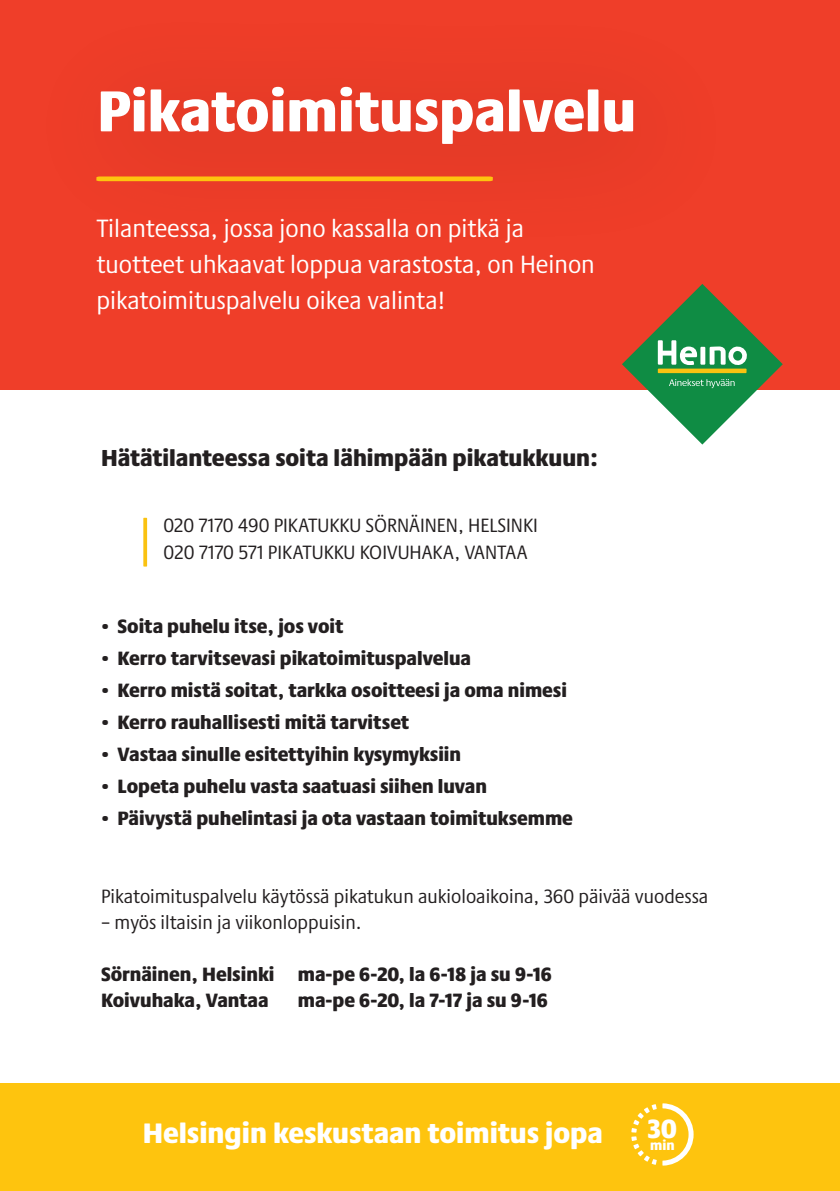
<style>
.page{position:relative;width:840px;height:1191px;background:#fff}
.page>*{position:absolute;margin:0;border:0;box-sizing:border-box;transform-origin:0 0}
.t1{font:900 condensed 59.8px "Praxis Next";color:#fff}
.t2{font:900 condensed 29.2px "Praxis Next";color:#fff}
.t3{font:900 condensed 27.2px "Praxis Next";color:#fff}
.t4{font:condensed 26px/36px "Praxis Next";color:#fff}
.t5{font:900 condensed 24px "Praxis Next";color:#231f20}
.t6{font:900 condensed 20px/26px "Praxis Next";color:#231f20}
.t7{font:condensed 20px/27.4px "Praxis Next";color:#231f20}
.t8{font:900 condensed 14.2px "Praxis Next";color:#fff}
</style>
<div class="page">
<div style="left:0;top:0;width:839px;height:389px;background:#ef3e29"></div>
<div style="left:0;top:1083px;width:839px;height:108px;background:#fec40e"></div>
<svg style="left:621px;top:284px;width:161px;height:160px"></svg>
<div style="left:700px;top:347px;width:5px;height:18px;background:#fff"></div>
<svg style="left:96px;top:176px;width:396px;height:5px;background:#fbb610"></svg>
<svg style="left:662px;top:1103px;width:31px;height:62px"></svg>
<svg style="left:631px;top:1104px;width:25px;height:60px"></svg>
<svg style="left:143px;top:518px;width:4px;height:48px"></svg>
<h1 class="t1" style="left:97px;top:62px;width:540px">Pikatoimituspalvelu</h1>
<h3 class="t4" style="left:96px;top:209px;width:499px">Tilanteessa, jossa jono kassalla on pitkä ja tuotteet uhkaavat loppua varastosta, on Heinon pikatoimituspalvelu oikea valinta!</h3>
<p class="t5" style="left:101px;top:438px;width:498px">Hätätilanteessa soita lähimpään pikatukkuun:</p>
<p class="t7" style="left:163px;top:511px;width:376px">020 7170 490 PIKATUKKU SÖRNÄINEN, HELSINKI<br>020 7170 571 PIKATUKKU KOIVUHAKA, VANTAA</p>
<p class="t6" style="left:101px;top:611px;width:244px">• Soita puhelu itse, jos voit</p>
<p class="t6" style="left:101px;top:643px;width:371px">• Kerro tarvitsevasi pikatoimituspalvelua</p>
<p class="t6" style="left:101px;top:675px;width:467px">• Kerro mistä soitat, tarkka osoitteesi ja oma nimesi</p>
<p class="t6" style="left:101px;top:707px;width:309px">• Kerro rauhallisesti mitä tarvitset</p>
<p class="t6" style="left:101px;top:739px;width:361px">• Vastaa sinulle esitettyihin kysymyksiin</p>
<p class="t6" style="left:101px;top:771px;width:387px">• Lopeta puhelu vasta saatuasi siihen luvan</p>
<p class="t6" style="left:101px;top:803px;width:473px">• Päivystä puhelintasi ja ota vastaan toimituksemme</p>
<p class="t7" style="left:101px;top:881px;width:608px">Pikatoimituspalvelu käytössä pikatukun aukioloaikoina, 360 päivää vuodessa</p>
<p class="t7" style="left:101px;top:907px;width:262px">– myös iltaisin ja viikonloppuisin.</p>
<p class="t6" style="left:101px;top:959px;width:452px">Sörnäinen, Helsinki ma-pe 6-20, la 6-18 ja su 9-16<br>Koivuhaka, Vantaa</p>
<p class="t6" style="left:298px;top:985px;width:251px">ma-pe 6-20, la 7-17 ja su 9-16</p>
<h2 class="t2" style="left:143px;top:1109px;width:461px">Helsingin keskustaan toimitus jopa</h2>
<h3 class="t3" style="left:647px;top:1105px;width:31px">30</h3>
<p class="t8" style="left:650px;top:1133px;width:26px">min</p>
</div>
